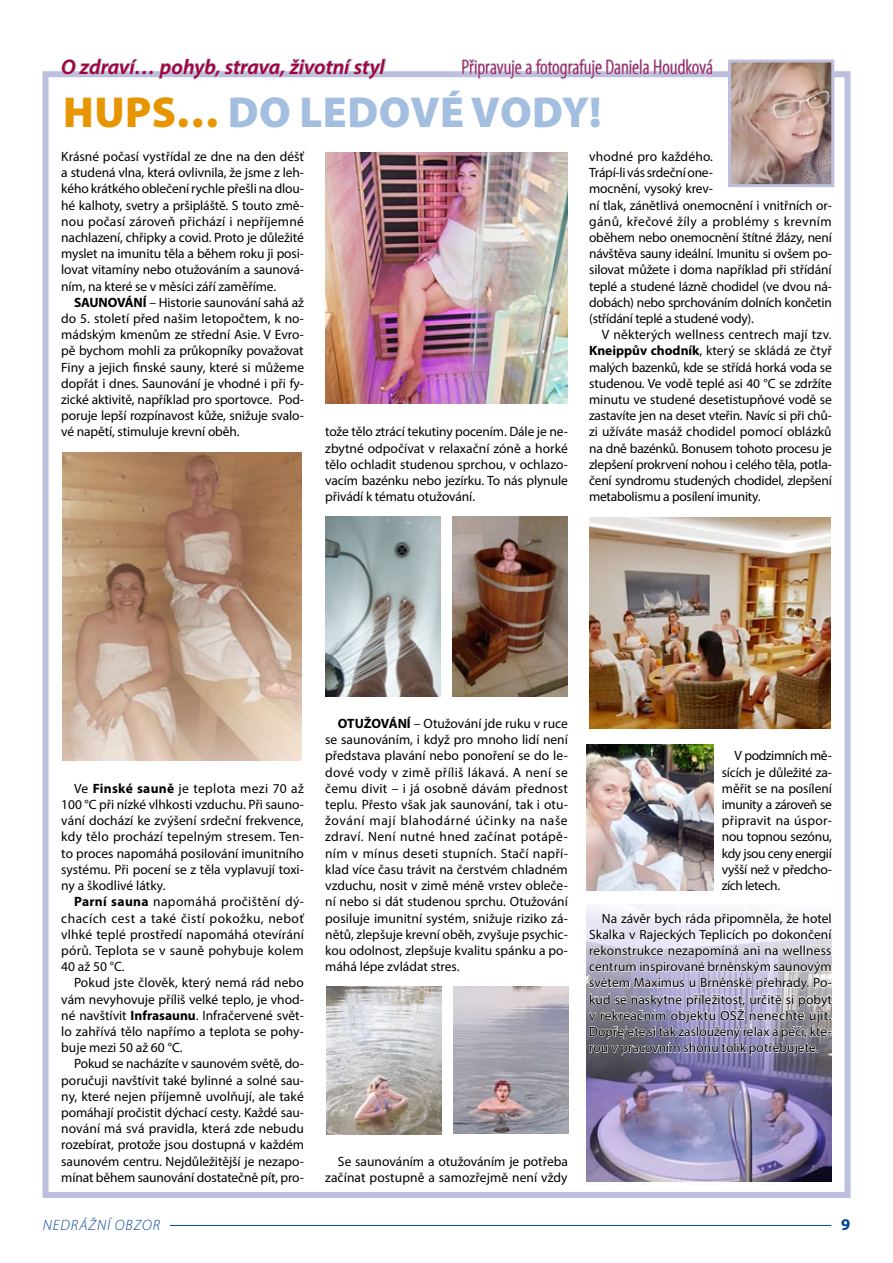
<style>
.page{position:relative;width:893px;height:1263px;background:#fff}
.page>*{position:absolute;margin:0;border:0;box-sizing:border-box;transform-origin:0 0}
.t1{font:900 43.5px "Myriad Pro";color:#a4bee0}
.t2{font:300 condensed 21px "Myriad Pro";color:#a50035}
.t3{font:italic 600 21px "Myriad Pro";color:#a50035}
.t4{font:700 16.5px "Myriad Pro";color:#004494}
.t5{font:italic 300 15px "Myriad Pro";letter-spacing:.165em;color:#004494}
.t6{font:13.5px/16.2px "Myriad Pro";letter-spacing:-.01em;color:#000;text-align:justify}
.s1{color:#e79500}
.s2{font-weight:700}
</style>
<div class="page">
<img style="left:587px;top:905px;width:244px;height:277px">
<hr style="left:170px;top:1225px;width:661px;height:1px;background:#004494">
<svg style="left:588px;top:908px;width:244px;height:149px"></svg>
<div style="left:43px;top:71px;width:807px;height:1127px;border:6px solid #bcc0de"></div>
<svg style="left:726px;top:59px;width:110px;height:128px;background:#b59d98"></svg>
<svg style="left:61px;top:58px;width:654px;height:22px"></svg>
<img style="left:62px;top:453px;width:240px;height:308px">
<img style="left:326px;top:517px;width:115px;height:179px">
<img style="left:587px;top:744px;width:126px;height:146px">
<img style="left:452px;top:517px;width:115px;height:179px">
<img style="left:327px;top:986px;width:115px;height:148px">
<img style="left:453px;top:986px;width:115px;height:147px">
<img style="left:326px;top:152px;width:241px;height:251px">
<img style="left:589px;top:517px;width:241px;height:211px">
<h2 class="t3" style="left:61px;top:54px;width:325px">O zdraví… pohyb, strava, životní styl</h2>
<h2 class="t2" style="left:462px;top:56px;width:253px">Připravuje a fotografuje Daniela Houdková</h2>
<h1 class="t1" style="left:63px;top:88px;width:540px"><span class="s1">HUPS…</span> DO LEDOVÉ VODY!</h1>
<p class="t6" style="left:61px;top:148px;width:244px">Krásné počasí vystřídal ze dne na den déšť a studená vlna, která ovlivnila, že jsme z leh&shy;kého krátkého oblečení rychle přešli na dlou&shy;hé kalhoty, svetry a pršipláště. S touto změ&shy;nou počasí zároveň přichází i nepříjemné nachlazení, chřipky a covid. Proto je důležité myslet na imunitu těla a během roku ji posi&shy;lovat vitamíny nebo otužováním a saunová&shy;ním, na které se v měsíci září zaměříme.</p>
<p class="t6" style="left:61px;top:294px;width:244px;text-indent:13px"><span class="s2">SAUNOVÁNÍ</span> – Historie saunování sahá až do 5. století před našim letopočtem, k no&shy;mádským kmenům ze střední Asie. V Evro&shy;pě bychom mohli za průkopníky považovat Finy a jejich finské sauny, které si můžeme dopřát i dnes. Saunování je vhodné i při fy&shy;zické aktivitě, například pro sportovce. Pod&shy;poruje lepší rozpínavost kůže, snižuje svalo&shy;vé napětí, stimuluje krevní oběh.</p>
<p class="t6" style="left:325px;top:424px;width:244px">tože tělo ztrácí tekutiny pocením. Dále je ne&shy;zbytné odpočívat v relaxační zóně a horké tělo ochladit studenou sprchou, v ochlazo&shy;vacím bazénku nebo jezírku. To nás plynule přivádí k tématu otužování.</p>
<p class="t6" style="left:589px;top:148px;width:244px;text-align:left">vhodné pro každého.<br>Trápí-li vás srdeční one-<br>mocnění, vysoký krev-<br>ní tlak, zánětlivá onemocnění i vnitřních or&shy;gánů, křečové žíly a problémy s krevním oběhem nebo onemocnění štítné žlázy, není návštěva sauny ideální. Imunitu si ovšem po&shy;silovat můžete i doma například při střídání teplé a studené lázně chodidel (ve dvou ná&shy;dobách) nebo sprchováním dolních končetin (střídání teplé a studené vody).</p>
<p class="t6" style="left:589px;top:326px;width:244px;text-indent:13px">V některých wellness centrech mají tzv.<br><span class="s2">Kneippův chodník</span>, který se skládá ze čtyř malých bazenků, kde se střídá horká voda se studenou. Ve vodě teplé asi 40 °C se zdržíte minutu ve studené desetistupňové vodě se zastavíte jen na deset vteřin. Navíc si při chů&shy;zi užíváte masáž chodidel pomocí oblázků na dně bazénků. Bonusem tohoto procesu je zlepšení prokrvení nohou i celého těla, potla&shy;čení syndromu studených chodidel, zlepšení metabolismu a posílení imunity.</p>
<p class="t6" style="left:61px;top:780px;width:244px;text-indent:13px">Ve <span class="s2">Finské sauně</span> je teplota mezi 70 až 100 °C při nízké vlhkosti vzduchu. Při sauno&shy;vání dochází ke zvýšení srdeční frekvence, kdy tělo prochází tepelným stresem. Ten&shy;to proces napomáhá posilování imunitního systému. Při pocení se z těla vyplavují toxi&shy;ny a škodlivé látky.</p>
<p class="t6" style="left:61px;top:893px;width:244px;text-indent:13px"><span class="s2">Parní sauna</span> napomáhá pročištění dý&shy;chacích cest a také čistí pokožku, neboť vlhké teplé prostředí napomáhá otevírání pórů. Teplota se v sauně pohybuje kolem 40 až 50 °C.</p>
<p class="t6" style="left:61px;top:974px;width:244px;text-indent:13px">Pokud jste člověk, který nemá rád nebo vám nevyhovuje příliš velké teplo, je vhod&shy;né navštívit <span class="s2">Infrasaunu</span>. Infračervené svět&shy;lo zahřívá tělo napřímo a teplota se pohy&shy;buje mezi 50 až 60 °C.</p>
<p class="t6" style="left:61px;top:1055px;width:244px;text-indent:13px">Pokud se nacházíte v saunovém světě, do&shy;poručuji navštívit také bylinné a solné sau&shy;ny, které nejen příjemně uvolňují, ale také pomáhají pročistit dýchací cesty. Každé sau&shy;nování má svá pravidla, která zde nebudu rozebírat, protože jsou dostupná v každém saunovém centru. Nejdůležitější je nezapo&shy;mínat během saunování dostatečně pít, pro-</p>
<p class="t6" style="left:325px;top:715px;width:244px;text-indent:13px"><span class="s2">OTUŽOVÁNÍ</span> – Otužování jde ruku v ruce se saunováním, i když pro mnoho lidí není představa plavání nebo ponoření se do le&shy;dové vody v zimě příliš lákavá. A není se čemu divit – i já osobně dávám přednost teplu. Přesto však jak saunování, tak i otu&shy;žování mají blahodárné účinky na naše zdraví. Není nutné hned začínat potápě&shy;ním v mínus deseti stupních. Stačí napří&shy;klad více času trávit na čerstvém chladném vzduchu, nosit v zimě méně vrstev obleče&shy;ní nebo si dát studenou sprchu. Otužování posiluje imunitní systém, snižuje riziko zá&shy;nětů, zlepšuje krevní oběh, zvyšuje psychic&shy;kou odolnost, zlepšuje kvalitu spánku a po&shy;máhá lépe zvládat stres.</p>
<p class="t6" style="left:722px;top:748px;width:112px;text-indent:13px">V podzimních mě&shy;sících je důležité za&shy;měřit se na posílení imunity a zároveň se připravit na úspor&shy;nou topnou sezónu, kdy jsou ceny energií vyšší než v předcho&shy;zích letech.</p>
<p class="t6" style="left:589px;top:910px;width:244px;text-indent:13px">Na závěr bych ráda připomněla, že hotel Skalka v Rajeckých Teplicích po dokončení rekonstrukce nezapomíná ani na wellness centrum inspirované brněnským saunovým světem Maximus u Brněnské přehrady. Po&shy;kud se naskytne příležitost, určitě si pobyt v rekreačním objektu OSŽ nenechte ujít.<br>Dopřejete si tak zasloužený relax a péči, kte&shy;rou v pracovním shonu tolik potřebujete.</p>
<p class="t6" style="left:325px;top:1153px;width:244px;text-align:right">Se saunováním a otužováním je potřeba začínat postupně a samozřejmě není vždy</p>
<p class="t5" style="left:43px;top:1217px;width:116px">NEDRÁŽNÍ OBZOR</p>
<p class="t4" style="left:841px;top:1214px;width:11px">9</p>
</div>
